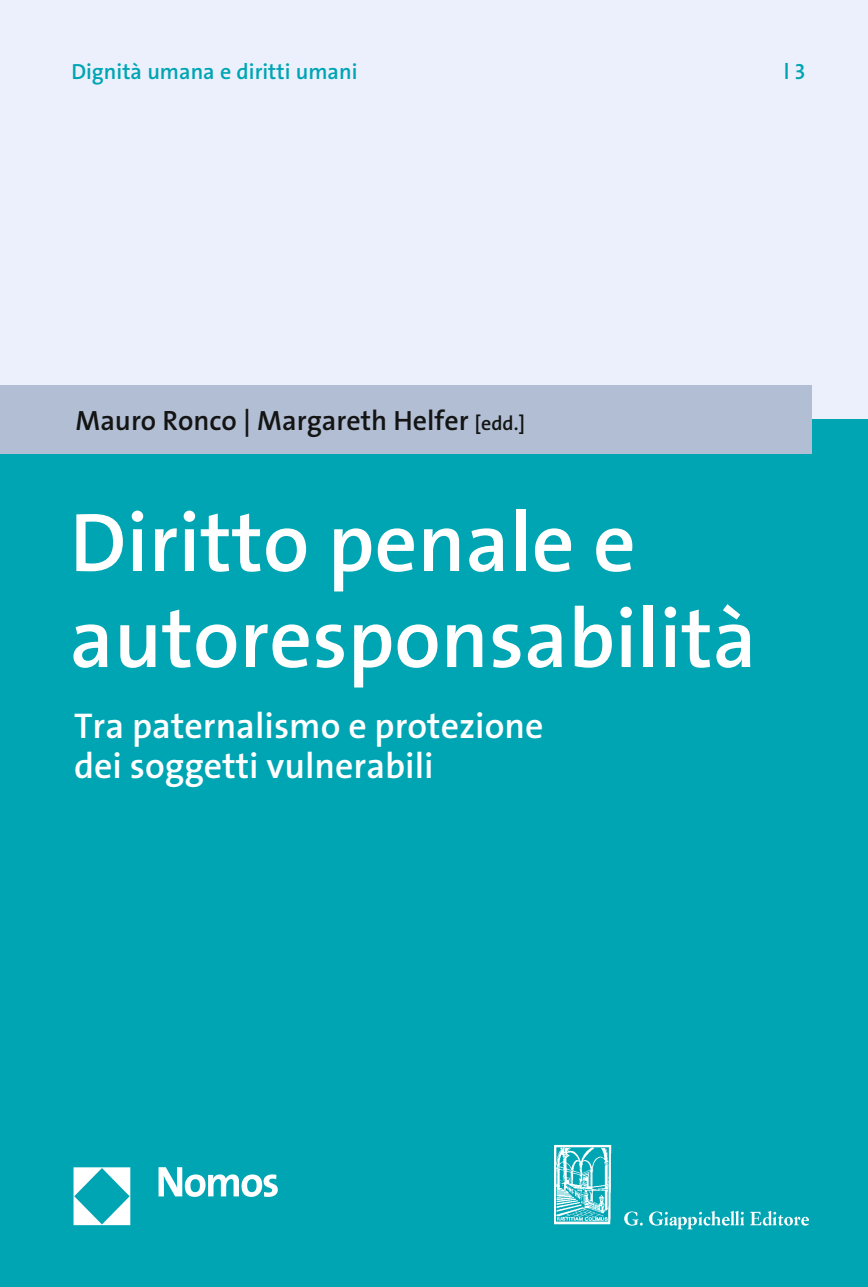
<style>
.page{position:relative;width:868px;height:1287px;background:#fff}
.page>*{position:absolute;margin:0;border:0;box-sizing:border-box;transform-origin:0 0}
.t1{font:600 84px/96px "The Sans Os F";color:#fff}
.t2{font:600 36px/40px "The Sans Os F";color:#fff}
.t3{font:600 28px "The Sans Os F";color:#131413}
.t4{font:600 22px "The Sans Os F";color:#00a5b3}
.s1{font-size:20px}
</style>
<div class="page">
<div style="left:0;top:0;width:867px;height:431px;background:#ebf0fc"></div>
<div style="left:0;top:420px;width:867px;height:867px;background:#00a5b3"></div>
<img style="left:73px;top:1167px;width:205px;height:59px">
<div style="left:0;top:386px;width:811px;height:68px;background:#b2bed3"></div>
<img style="left:554px;top:1144px;width:255px;height:86px">
<p class="t4" style="left:71px;top:57px;width:287px">Dignità umana e diritti umani</p>
<p class="t4" style="left:783px;top:57px;width:23px">l3</p>
<p class="t3" style="left:75px;top:403px;width:451px">Mauro Ronco | Margareth Helfer <span class="s1">[edd.]</span></p>
<h1 class="t1" style="left:70px;top:495px;width:688px">Diritto penale e autoresponsabilità</h1>
<p class="t2" style="left:74px;top:706px;width:471px">Tra paternalismo e protezione dei soggetti vulnerabili</p>
</div>
